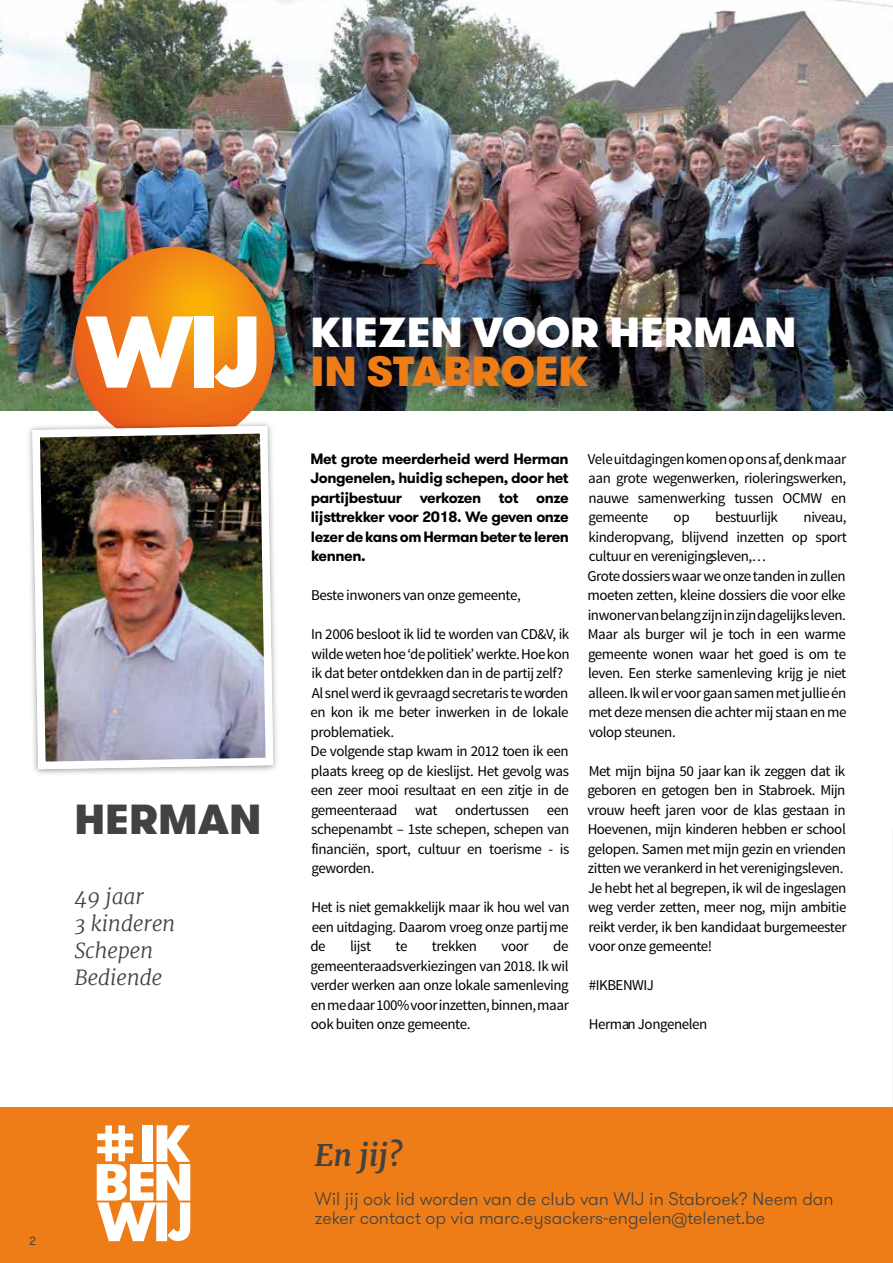
<style>
.page{position:relative;width:893px;height:1263px;background:#fff}
.page>*{position:absolute;margin:0;border:0;box-sizing:border-box;transform-origin:0 0}
.t1{font:900 42px "GT Walsheim";color:#fff}
.t2{font:900 42px "GT Walsheim";color:#ef7d17}
.t3{font:900 42px "GT Walsheim";color:#434241}
.t4{font:italic 700 30px "Merriweather";color:#434241}
.t5{font:italic 300 21px/26.8px "Merriweather";color:#434241}
.t6{font:300 18px/19.5px "GT Walsheim";color:#434241}
.t7{font:15px/19.5px "Source Sans Pro";letter-spacing:-.03em;color:#000}
.t8{font:700 15px/19.5px "GT Walsheim";letter-spacing:-.03em;color:#000;text-align:justify}
.t9{font:12px "GT Walsheim";color:#434241}
</style>
<div class="page">
<img style="left:0;top:0;width:893px;height:410px">
<svg style="left:75px;top:247px;width:119px;height:141px"></svg>
<div style="left:194px;top:316px;width:20px;height:72px;background:#fff"></div>
<svg style="left:215px;top:316px;width:41px;height:71px"></svg>
<img style="left:29px;top:422px;width:248px;height:351px">
<div style="left:0;top:1108px;width:893px;height:155px;background:#ef7d17"></div>
<svg style="left:97px;top:1125px;width:93px;height:116px"></svg>
<h1 class="t3" style="left:74px;top:791px;width:189px">HERMAN</h1>
<h3 class="t5" style="left:74px;top:883px;width:102px">49 jaar<br>3 kinderen<br>Schepen<br>Bediende</h3>
<p class="t9" style="left:29px;top:1233px;width:8px">2</p>
<h1 class="t1" style="left:310px;top:304px;width:488px">KIEZEN VOOR HERMAN</h1>
<h1 class="t2" style="left:310px;top:343px;width:279px">IN STABROEK</h1>
<p class="t8" style="left:310px;top:449px;width:260px">Met grote meerderheid werd Herman Jongenelen, huidig schepen, door het partijbestuur verkozen tot onze lijsttrekker voor 2018. We geven onze lezerdekansomHermanbeter teleren kennen.</p>
<p class="t7" style="left:311px;top:586px;width:211px">Beste inwoners van onze gemeente,</p>
<p class="t7" style="left:310px;top:625px;width:261px">In 2006 besloot ik lid te worden van CD&amp;V, ik wildewetenhoe‘depolitiek’werkte.Hoekon ik dat beter ontdekken dan in de partij zelf?<br>Al snelwerdikgevraagdsecretaris teworden en kon ik me beter inwerken in de lokale problematiek.<br>De volgende stap kwam in 2012 toen ik een plaats kreeg op de kieslijst. Het gevolg was een zeer mooi resultaat en een zitje in de gemeenteraad wat ondertussen een schepenambt – 1ste schepen, schepen van financiën, sport, cultuur en toerisme - is geworden.</p>
<p class="t7" style="left:310px;top:898px;width:261px;text-align:justify">Het is niet gemakkelijk maar ik hou wel van een uitdaging. Daarom vroeg onze partijme de</p>
<p class="t7" style="left:311px;top:937px;width:260px;text-align:justify;text-indent:243px">de gemeenteraadsverkiezingen van 2018. Ik wil verder werken aan onze lokale samenleving enmedaar100%voorinzetten,binnen,maar ook buiten onze gemeente.</p>
<p class="t7" style="left:350px;top:937px;width:22px">lijst</p>
<p class="t7" style="left:396px;top:937px;width:13px">te</p>
<p class="t7" style="left:432px;top:937px;width:47px">trekken</p>
<p class="t7" style="left:502px;top:937px;width:29px">voor</p>
<p class="t7" style="left:588px;top:449px;width:260px;text-align:justify">Veleuitdagingenkomenoponsaf,denkmaar aan grote wegenwerken, rioleringswerken, nauwe samenwerking tussen OCMW en gemeente</p>
<p class="t7" style="left:674px;top:508px;width:18px">op</p>
<p class="t7" style="left:715px;top:508px;width:64px">bestuurlijk</p>
<p class="t7" style="left:587px;top:508px;width:261px;text-indent:216px">niveau, kinderopvang, blijvend inzetten op sport cultuur en verenigingsleven,… Grotedossierswaarweonzetandeninzullen moeten zetten, kleine dossiers die voor elke inwonervanbelangzijninzijndagelijksleven.<br>Maar als burger wil je toch in een warme gemeente wonen waar het goed is om te leven. Een sterke samenleving krijg je niet alleen.Ikwilervoorgaansamenmetjullieén met deze mensen die achter mij staan en me volop steunen.</p>
<p class="t7" style="left:587px;top:761px;width:261px">Met mijn bijna 50 jaar kan ik zeggen dat ik geboren en getogen ben in Stabroek. Mijn vrouw heeft jaren voor de klas gestaan in Hoevenen, mijn kinderen hebben er school gelopen. Samen met mijn gezin en vrienden zitten we verankerd in het verenigingsleven.<br>Je hebt het al begrepen, ik wil de ingeslagen weg verder zetten, meer nog, mijn ambitie reikt verder, ik ben kandidaat burgemeester voor onze gemeente!</p>
<p class="t7" style="left:589px;top:976px;width:67px">#IKBENWIJ</p>
<p class="t7" style="left:589px;top:1015px;width:120px">Herman Jongenelen</p>
<h2 class="t4" style="left:315px;top:1136px;width:89px">En jij?</h2>
<p class="t6" style="left:315px;top:1189px;width:521px">Wil jij ook lid worden van de club van WIJ in Stabroek? Neem dan zeker contact op via marc.eysackers-engelen@telenet.be</p>
</div>
